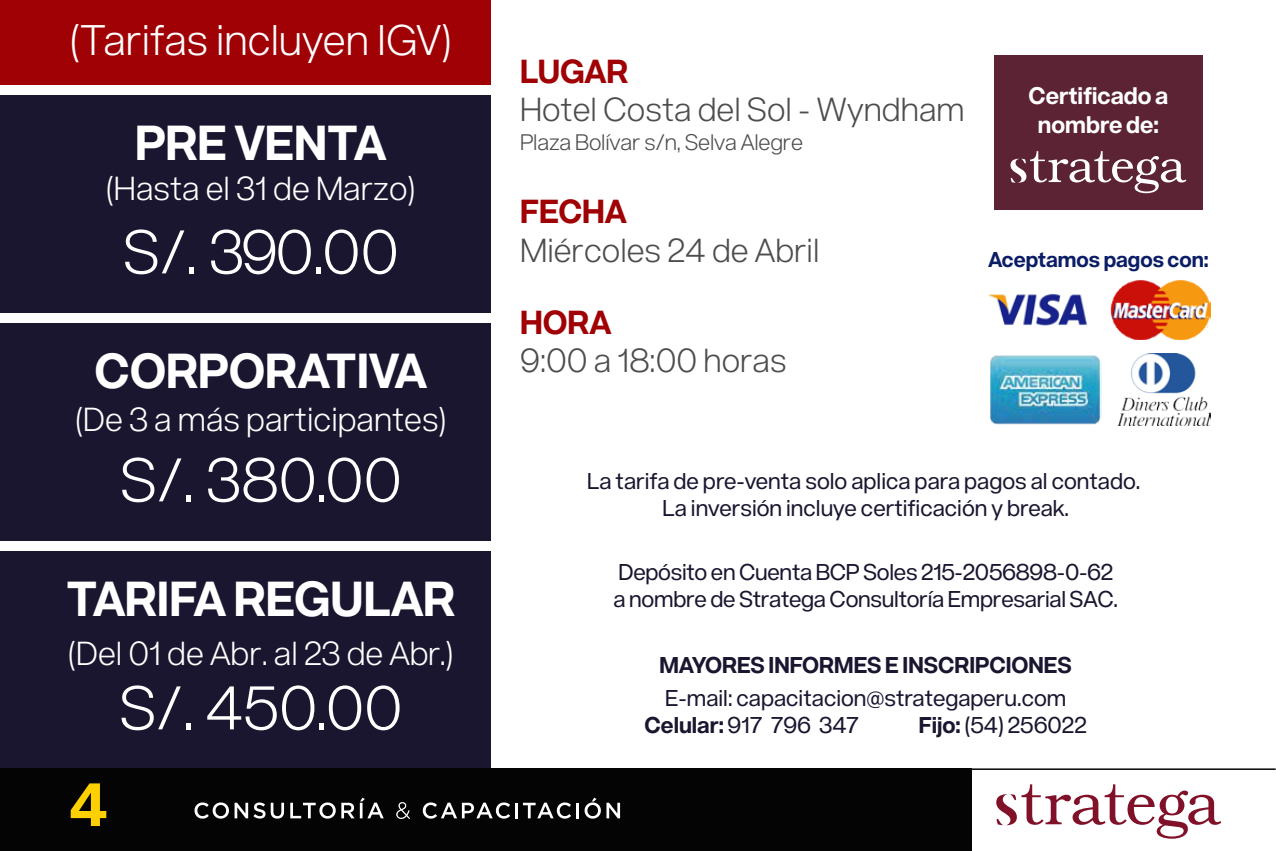
<style>
.page{position:relative;width:1276px;height:851px;background:#fff}
.page>*{position:absolute;margin:0;border:0;box-sizing:border-box;transform-origin:0 0}
.t1{font:300 60.45px "Acronym";color:#fff}
.t2{font:700 60px "Acronym";color:#fed001}
.t3{font:700 48.3px "Acronym";color:#fff}
.t4{font:300 42.15px "Acronym";color:#fff}
.t5{font:300 32.85px "Acronym";color:#fff}
.t6{font:300 32.85px "Acronym";color:#4d4d4d}
.t7{font:700 32.85px "Acronym";color:#a00104}
.t8{font:700 23.55px/28.3px "Acronym";color:#fff;text-align:center}
.t9{font:22.5px/27px "Acronym";color:#1a1630}
.t10{font:700 22.5px "Acronym";color:#1a1630}
.t11{font:300 22.05px "Acronym";letter-spacing:-.01em;color:#4d4d4d}
.t12{font:700 21.15px "Acronym";color:#0b1d66}
.s1{font-weight:700}
</style>
<div class="page">
<div style="left:0;top:551px;width:490px;height:217px;background:#1a1630"></div>
<div style="left:0;top:768px;width:971px;height:82px;background:#040404"></div>
<hr style="left:734px;top:768px;width:541px;height:1px;background:#040404">
<svg style="left:996px;top:784px;width:225px;height:54px"></svg>
<div style="left:994px;top:55px;width:208px;height:154px;background:#5b2333"></div>
<div style="left:0;top:0;width:490px;height:85px;background:#a00104"></div>
<div style="left:0;top:95px;width:490px;height:217px;background:#1a1630"></div>
<div style="left:0;top:323px;width:490px;height:217px;background:#1a1630"></div>
<img style="left:989px;top:294px;width:98px;height:32px">
<img style="left:1110px;top:280px;width:100px;height:59px">
<img style="left:990px;top:355px;width:111px;height:70px">
<img style="left:1118px;top:353px;width:92px;height:72px">
<svg style="left:1010px;top:151px;width:176px;height:42px"></svg>
<svg style="left:194px;top:802px;width:71px;height:16px"></svg>
<svg style="left:271px;top:802px;width:13px;height:16px"></svg>
<svg style="left:290px;top:802px;width:64px;height:16px"></svg>
<svg style="left:360px;top:797px;width:24px;height:21px"></svg>
<svg style="left:396px;top:802px;width:14px;height:17px"></svg>
<svg style="left:423px;top:802px;width:87px;height:16px"></svg>
<hr style="left:515px;top:802px;width:3px;height:16px;background:#fff">
<svg style="left:523px;top:802px;width:48px;height:16px"></svg>
<hr style="left:576px;top:802px;width:3px;height:16px;background:#fff">
<svg style="left:584px;top:797px;width:36px;height:21px"></svg>
<h3 class="t4" style="left:70px;top:10px;width:383px">(Tarifas incluyen IGV)</h3>
<h3 class="t3" style="left:135px;top:108px;width:252px">PRE VENTA</h3>
<h3 class="t5" style="left:106px;top:165px;width:311px">(Hasta el 31 de Marzo)</h3>
<h1 class="t1" style="left:123px;top:208px;width:278px">S/. 390.00</h1>
<h3 class="t3" style="left:94px;top:335px;width:334px">CORPORATIVA</h3>
<h3 class="t5" style="left:75px;top:396px;width:372px">(De 3 a más participantes)</h3>
<h1 class="t1" style="left:120px;top:436px;width:284px">S/. 380.00</h1>
<h3 class="t3" style="left:66px;top:563px;width:390px">TARIFA REGULAR</h3>
<h3 class="t5" style="left:68px;top:629px;width:386px">(Del 01 de Abr. al 23 de Abr.)</h3>
<h1 class="t1" style="left:119px;top:664px;width:285px">S/. 450.00</h1>
<h2 class="t2" style="left:69px;top:760px;width:39px">4</h2>
<h3 class="t7" style="left:520px;top:47px;width:109px">LUGAR</h3>
<h3 class="t6" style="left:520px;top:86px;width:446px">Hotel Costa del Sol - Wyndham</h3>
<p class="t11" style="left:520px;top:126px;width:285px">Plaza Bolívar s/n, Selva Alegre</p>
<h3 class="t7" style="left:520px;top:187px;width:108px">FECHA</h3>
<h3 class="t6" style="left:520px;top:227px;width:301px">Miércoles 24 de Abril</h3>
<h3 class="t7" style="left:520px;top:298px;width:93px">HORA</h3>
<h3 class="t6" style="left:520px;top:337px;width:268px">9:00 a 18:00 horas</h3>
<p class="t8" style="left:1028px;top:80px;width:141px">Certificado a nombre de:</p>
<p class="t12" style="left:988px;top:244px;width:222px">Aceptamos pagos con:</p>
<p class="t9" style="left:587px;top:466px;width:555px;text-align:center">La tarifa de pre-venta solo aplica para pagos al contado.<br>La inversión incluye certificación y break.</p>
<p class="t9" style="left:613px;top:557px;width:506px">Depósito en Cuenta BCP Soles 215-2056898-0-62 a nombre de Stratega Consultoría Empresarial SAC.</p>
<p class="t10" style="left:659px;top:648px;width:414px">MAYORES INFORMES E INSCRIPCIONES</p>
<p class="t9" style="left:644px;top:683px;width:423px;text-indent:20px">E-mail: capacitacion@strategaperu.com<br><span class="s1">Celular:</span> 917 796 347</p>
<p class="t9" style="left:918px;top:710px;width:170px"><span class="s1">Fijo:</span> (54) 256022</p>
</div>
